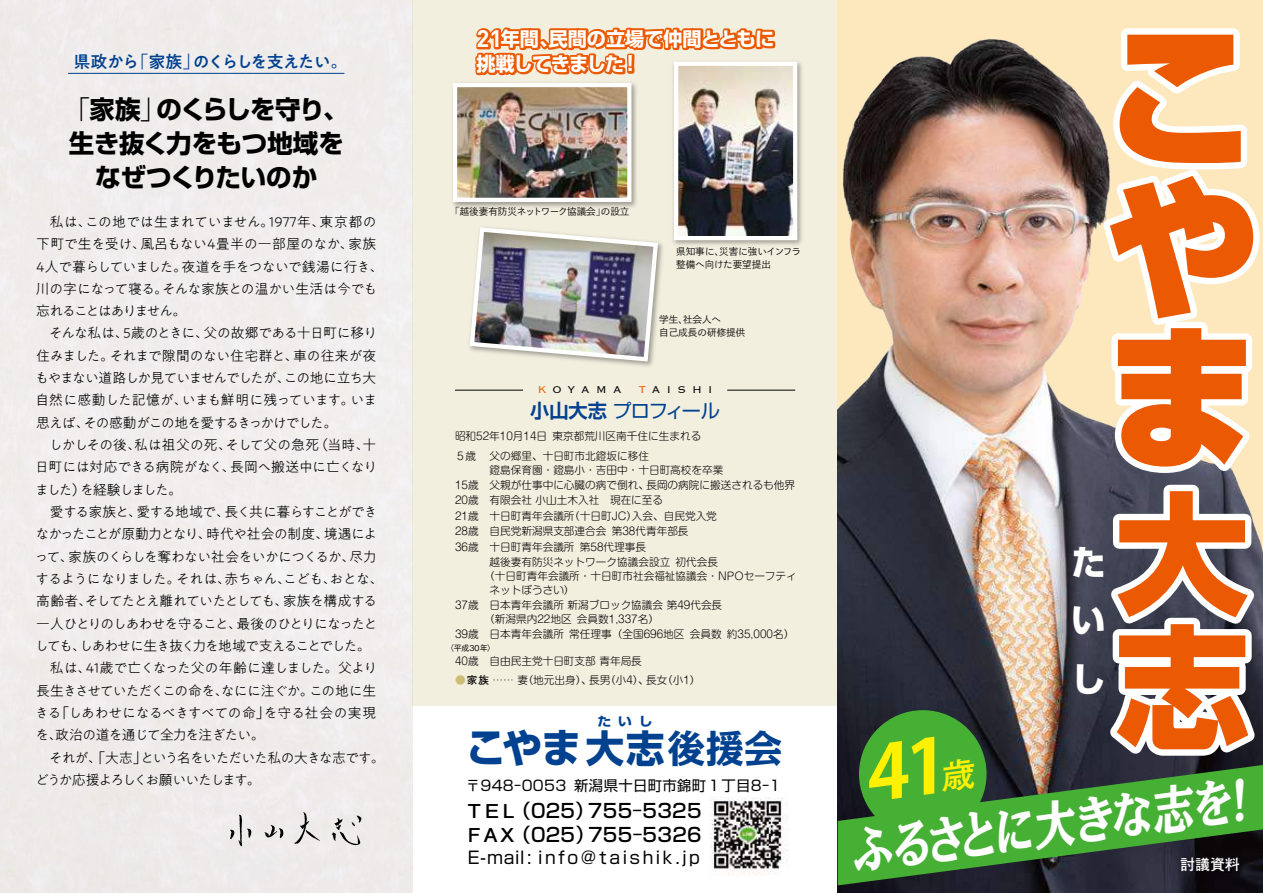
<style>
.page{position:relative;width:1263px;height:893px;background:#fff}
.page>*{position:absolute;margin:0;border:0;box-sizing:border-box;transform-origin:0 0}
.t1{font:900 154.2px/149.6px "Shin Go Pro";color:#eb5902;text-align:justify}
.t2{font:800 132.9px/132.9px "Shin Go Pro";color:#eb5902}
.t3{font:52.65px "Ro NOW Std ME";color:#fff;scale:.82 1}
.t4{font:700 40.35px "Shin Go Pro";color:#004190}
.t5{font:800 34.05px/58.5px "Shin Go Pro";color:#fff;text-align:justify}
.t6{font:700 25.5px/34px "Shin Go Pro";letter-spacing:-.02em;color:#000;text-align:center}
.t7{font:500 19.2px/23.4px "Shin Go Pro";letter-spacing:.02em;color:#000}
.t8{font:700 19.2px/25px "Shin Go Pro";letter-spacing:-.02em;color:#fff}
.t9{font:19.2px "Shin Go Pro";letter-spacing:-.065em;color:#004190}
.t10{font:700 19.2px/23.4px "Futo Go B101 Pro";letter-spacing:-.205em;color:#000;scale:1.1 1}
.t11{font:16.95px "Shin Go Pro";letter-spacing:.145em;color:#000}
.t12{font:500 16.95px "PA1 Gothic Std";letter-spacing:-.085em;color:#004190}
.t13{font:700 14.85px "Futo Go B101 Pro";color:#fff}
.t14{font:14.4px "Shin Go Pro";letter-spacing:.025em;color:#000}
.t15{font:300 13.8px "PA1 Gothic Std";letter-spacing:-.05em;color:#000}
.t16{font:300 13.8px "PA1 Gothic Std";letter-spacing:-.01em;color:#000}
.t17{font:300 13.8px "PA1 Gothic Std";letter-spacing:-.08em;color:#000}
.t18{font:300 13.8px "PA1 Gothic Std";color:#000}
.t19{font:300 13.8px "PA1 Gothic Std";letter-spacing:-.025em;color:#000}
.t20{font:300 13.8px "PA1 Gothic Std";letter-spacing:-.015em;color:#000}
.t21{font:300 13.8px "PA1 Gothic Std";letter-spacing:-.115em;color:#000}
.t22{font:300 13.8px "PA1 Gothic Std";letter-spacing:-.07em;color:#000}
.t23{font:300 13.8px "PA1 Gothic Std";letter-spacing:-.085em;color:#000}
.t24{font:300 13.8px "PA1 Gothic Std";letter-spacing:-.02em;color:#000}
.t25{font:300 13.8px "PA1 Gothic Std";letter-spacing:-.09em;color:#000}
.t26{font:300 13.8px "PA1 Gothic Std";letter-spacing:-.14em;color:#000}
.t27{font:300 12.75px "Copperplate";letter-spacing:.49em;color:#000}
.t28{font:700 12.45px "Shin Go Pro";color:#004190;scale:1.11 1}
.t29{font:300 10.65px/13.8px "Shin M Go Pro";color:#000}
.t30{font:9.6px/12.8px "P Bunkyu Go Pr 6 R";color:#000}
.t31{font:500 7.95px "Gothic BBB Pro";color:#000}
.s1{font-weight:300}
.s2{font-family:"DIN Pro";font-size:23.7px}
.s3{font-size:20.25px}
.s4{color:#eb5902}
.s5{font-family:"Shin Go Pro De";font-weight:700}
.s6{font-family:"Futo Go B101 Pro";font-weight:700;color:#cdbd75}
.s7{font-family:"Futo Go B101 Pro";font-weight:700}
.s8{font-size:38.25px}
.s9{font-family:"Kakumin Pro";font-size:38.25px}
</style>
<div class="page">
<div style="left:412px;top:0;width:426px;height:706px;background:#f3efdf"></div>
<div style="left:838px;top:0;width:425px;height:893px;background:#fde7bc"></div>
<img style="left:838px;top:38px;width:425px;height:855px">
<img style="left:710px;top:798px;width:77px;height:76px">
<hr style="left:68px;top:73px;width:276px;height:1px;background:#004190">
<div style="left:859px;top:710px;width:127px;height:128px;background:#46b035;border-radius:50%"></div>
<svg style="left:838px;top:763px;width:425px;height:122px;background:#387931"></svg>
<hr style="left:727px;top:390px;width:68px;height:1px;background:#000">
<hr style="left:455px;top:390px;width:68px;height:1px;background:#000">
<img style="left:453px;top:82px;width:184px;height:126px">
<img style="left:458px;top:88px;width:168px;height:109px">
<div style="left:453px;top:83px;width:178px;height:119px;border:4px solid #fff"></div>
<img style="left:469px;top:227px;width:191px;height:137px">
<img style="left:673px;top:62px;width:129px;height:183px">
<img style="left:679px;top:67px;width:113px;height:168px">
<div style="left:674px;top:62px;width:123px;height:178px;border:4px solid #fff"></div>
<svg style="left:1094px;top:28px;width:169px;height:739px"></svg>
<svg style="left:475px;top:27px;width:302px;height:54px"></svg>
<div style="left:627px;top:54px;width:7px;height:15px;border:4px solid #eb5902"></div>
<div style="left:627px;top:66px;width:7px;height:8px;border:4px solid #eb5902"></div>
<svg style="left:265px;top:825px;width:18px;height:13px"></svg>
<svg style="left:294px;top:812px;width:26px;height:32px"></svg>
<svg style="left:332px;top:815px;width:30px;height:30px"></svg>
<svg style="left:230px;top:815px;width:21px;height:31px"></svg>
<svg style="left:869px;top:736px;width:105px;height:66px"></svg>
<h3 class="t12" style="left:74px;top:52px;width:275px">県政から<span class="s1">「</span>家族<span class="s1">」</span>のくらしを支えたい。</h3>
<h3 class="t6" style="left:64px;top:90px;width:286px"><span class="s1">「</span>家族<span class="s1">」</span>のくらしを守り、生き抜く力をもつ地域をなぜつくりたいのか</h3>
<p class="t16" style="left:36px;top:214px;width:342px">　私は、この地では生まれていません。1977年、東京都の</p>
<p class="t18" style="left:36px;top:236px;width:342px">下町で生を受け、風呂もない４畳半の一部屋のなか、家族</p>
<p class="t15" style="left:36px;top:259px;width:349px">4人で暮らしていました。夜道を手をつないで銭湯に行き、</p>
<p class="t19" style="left:36px;top:281px;width:343px">川の字になって寝る。そんな家族との温かい生活は今でも</p>
<p class="t21" style="left:36px;top:303px;width:152px">忘れることはありません。</p>
<p class="t15" style="left:36px;top:326px;width:343px">　そんな私は、５歳のときに、父の故郷である十日町に移り</p>
<p class="t20" style="left:36px;top:348px;width:342px">住みました。それまで隙間のない住宅群と、車の往来が夜</p>
<p class="t17" style="left:35px;top:370px;width:343px">もやまない道路しか見ていませんでしたが、この地に立ち大</p>
<p class="t20" style="left:36px;top:393px;width:343px">自然に感動した記憶が、いまも鮮明に残っています。いま</p>
<p class="t25" style="left:36px;top:415px;width:302px">思えば、その感動がこの地を愛するきっかけでした。</p>
<p class="t18" style="left:36px;top:437px;width:342px">　しかしその後、私は祖父の死、そして父の急死（当時、十</p>
<p class="t24" style="left:35px;top:460px;width:344px">日町には対応できる病院がなく、長岡へ搬送中に亡くなり</p>
<p class="t26" style="left:35px;top:482px;width:148px">ました）を経験しました。</p>
<p class="t15" style="left:36px;top:504px;width:343px">　愛する家族と、愛する地域で、長く共に暮らすことができ</p>
<p class="t15" style="left:36px;top:527px;width:343px">なかったことが原動力となり、時代や社会の制度、境遇によ</p>
<p class="t15" style="left:35px;top:549px;width:343px">って、家族のくらしを奪わない社会をいかにつくるか、尽力</p>
<p class="t15" style="left:36px;top:571px;width:349px">するようになりました。それは、赤ちゃん、こども、おとな、</p>
<p class="t15" style="left:36px;top:593px;width:343px">高齢者、そしてたとえ離れていたとしても、家族を構成する</p>
<p class="t17" style="left:36px;top:616px;width:343px">一人ひとりのしあわせを守ること、最後のひとりになったと</p>
<p class="t23" style="left:35px;top:638px;width:337px">しても、しあわせに生き抜く力を地域で支えることでした。</p>
<p class="t19" style="left:50px;top:660px;width:329px">私は、41歳で亡くなった父の年齢に達しました。 父より</p>
<p class="t15" style="left:36px;top:683px;width:342px">長生きさせていただくこの命を、なにに注ぐか。この地に生</p>
<p class="t16" style="left:35px;top:705px;width:343px">きる「しあわせになるべきすべての命」を守る社会の実現</p>
<p class="t15" style="left:35px;top:727px;width:231px">を、政治の道を通じて全力を注ぎたい。</p>
<p class="t22" style="left:36px;top:750px;width:350px">　それが、「大志」という名をいただいた私の大きな志です。</p>
<p class="t21" style="left:35px;top:772px;width:227px">どうか応援よろしくお願いいたします。</p>
<h3 class="t8" style="left:476px;top:24px;width:299px"><span class="s2">21</span>年間、民間の立場で仲間とともに挑戦してきました <span class="s3">!</span></h3>
<p class="t30" style="left:450px;top:205px;width:181px">「越後妻有防災ネットワーク協議会」の設立</p>
<p class="t30" style="left:676px;top:245px;width:126px">県知事に、災害に強いインフラ整備へ向けた要望提出</p>
<p class="t30" style="left:659px;top:313px;width:88px">学生、社会人へ<br>自己成長の研修提供</p>
<p class="t27" style="left:538px;top:382px;width:86px"><span class="s4">K</span>OYAMA</p>
<p class="t27" style="left:638px;top:382px;width:76px"><span class="s4">T</span>AISHI</p>
<h3 class="t9" style="left:530px;top:395px;width:191px"><span class="s5">小山大志</span> プロフィール</h3>
<p class="t29" style="left:455px;top:425px;width:248px;line-height:19.6px">昭和52年10月14日東京都荒川区南千住に生まれる<br>５歳</p>
<p class="t29" style="left:490px;top:448px;width:235px">父の郷里、十日町市北鐙坂に移住<br>鐙島保育園・鐙島小・吉田中・十日町高校を卒業</p>
<p class="t29" style="left:455px;top:477px;width:342px">15歳 父親が仕事中に心臓の病で倒れ、長岡の病院に搬送されるも他界</p>
<p class="t29" style="left:455px;top:492px;width:210px">20歳 有限会社 小山土木入社　現在に至る</p>
<p class="t29" style="left:455px;top:508px;width:263px">21歳 十日町青年会議所（十日町JC）入会、自民党入党</p>
<p class="t29" style="left:455px;top:523px;width:235px">28歳 自民党新潟県支部連合会第38代青年部長</p>
<p class="t29" style="left:455px;top:538px;width:193px">36歳 十日町青年会議所第58代理事長</p>
<p class="t29" style="left:490px;top:554px;width:230px">越後妻有防災ネットワーク協議会設立初代会長</p>
<p class="t29" style="left:490px;top:568px;width:309px;text-indent:-5px">（十日町青年会議所・十日町市社会福祉協議会・NPOセーフティネットぼうさい）</p>
<p class="t29" style="left:484px;top:597px;width:239px;text-indent:-29px">37歳 日本青年会議所 新潟ブロック協議会 第49代会長（新潟県内22地区会員数1,337名）</p>
<p class="t29" style="left:455px;top:626px;width:341px">39歳 日本青年会議所常任理事（全国696地区会員数約35,000名）</p>
<p class="t31" style="left:446px;top:642px;width:51px">〈平成30年〉</p>
<p class="t29" style="left:455px;top:652px;width:188px">40歳 自由民主党十日町支部 青年局長</p>
<p class="t29" style="left:455px;top:672px;width:247px"><span class="s6">●</span><span class="s7">家族</span> …… 妻（地元出身）、長男（小4）、長女（小1）</p>
<p class="t28" style="left:597px;top:711px;width:51px">たいし</p>
<h3 class="t4" style="left:466px;top:716px;width:318px">こやま<span class="s8">大志</span><span class="s9">後援会</span></h3>
<h3 class="t14" style="left:466px;top:774px;width:316px">〒948-0053 新潟県十日町市錦町１丁目8-1</h3>
<h3 class="t10" style="left:464px;top:797px;width:52px">ＴＥＬ<br>ＦＡＸ</h3>
<h3 class="t7" style="left:512px;top:797px;width:194px">（０２５）755‒5325（０２５）755‒532６</h3>
<h3 class="t11" style="left:468px;top:844px;width:234px">E-mail: info@taishik.jp</h3>
<h1 class="t1" style="left:1105px;top:7px;width:150px">こやま</h1>
<h2 class="t2" style="left:1116px;top:474px;width:134px">大志</h2>
<h3 class="t3" style="left:844px;top:817px;width:490px;rotate:-8deg">ふるさとに大きな志を!</h3>
<h3 class="t5" style="left:1071px;top:529px;width:34px">たいし</h3>
<h3 class="t13" style="left:1180px;top:852px;width:61px">討議資料</h3>
</div>
